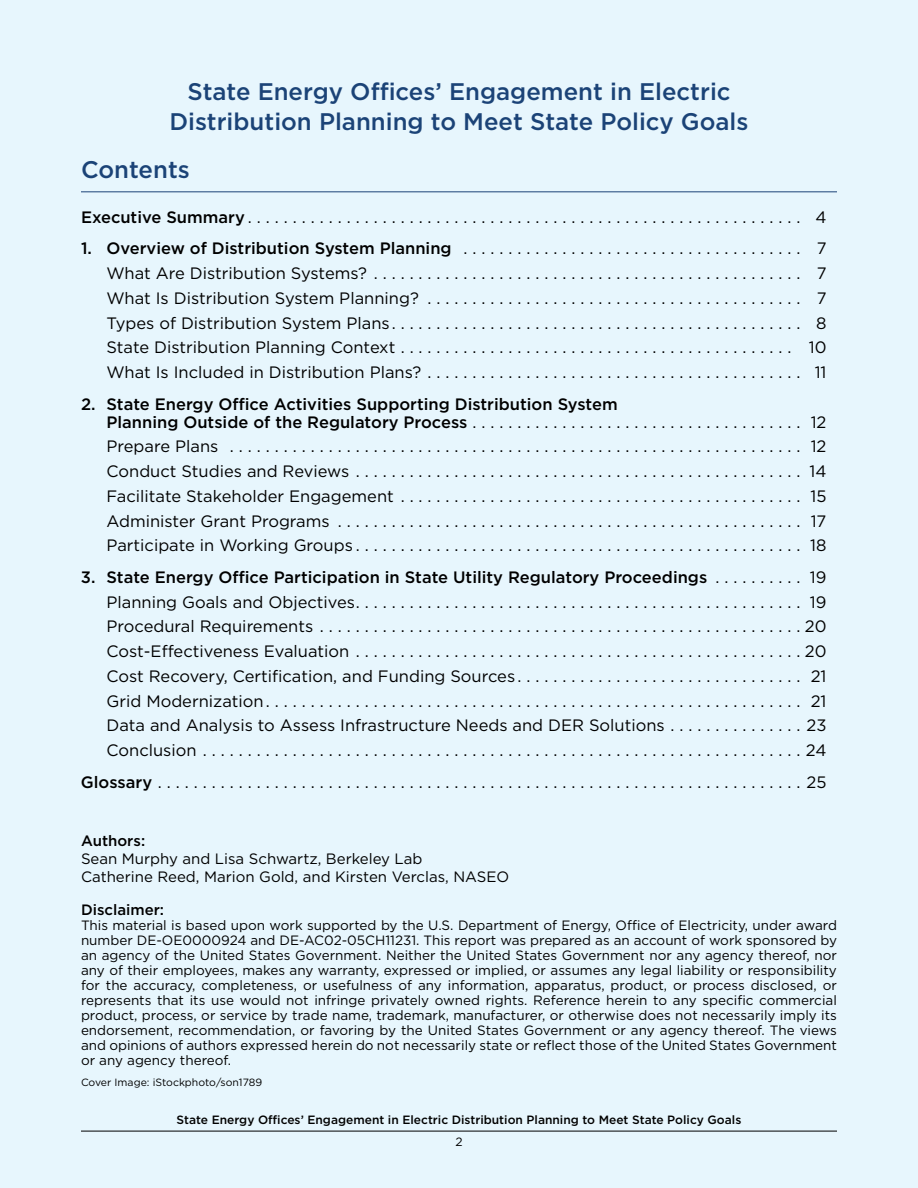
<style>
.page{position:relative;width:918px;height:1188px;background:#e7f6fd}
.page>*{position:absolute;margin:0;border:0;box-sizing:border-box;transform-origin:0 0}
.Heading_1{font:500 24px/30px "Gotham";color:#1b4377;text-align:center}
.t1{font:16.5px "Gotham";color:#000}
.t2{font:500 16.5px/18px "Gotham";color:#000}
.Heading_1-2{font:15px "Gotham";color:#000}
.Heading_1-3{font:500 15px "Gotham";color:#000}
.Heading_1-4{font:13.5px/15px "Gotham";color:#000;text-align:justify}
.t3{font:500 12px "Gotham";color:#000}
.t4{font:12px "Gotham";color:#000}
.t5{font:10.5px "Gotham";color:#000}
.s1{font-weight:500}
.s2{font-weight:400}
</style>
<div class="page">
<hr style="left:81px;top:191px;width:756px;height:1px;background:#1b4377">
<p class="Heading_1" style="left:169px;top:76px;width:581px">State Energy Offices’ Engagement in Electric<br>Distribution Planning to Meet State Policy Goals</p>
<p class="Heading_1" style="left:81px;top:154px;width:110px">Contents</p>
<p class="t1" style="left:81px;top:207px;width:747px"><span class="s1">Executive Summary</span> . . . . . . . . . . . . . . . . . . . . . . . . . . . . . . . . . . . . . . . . . . . . . . . . . . . . . . . . . . . . . . 4</p>
<p class="t1" style="left:81px;top:238px;width:747px"><span class="s1">1. Overview of Distribution System Planning</span> . . . . . . . . . . . . . . . . . . . . . . . . . . . . . . . . . . . . . . 7</p>
<p class="t1" style="left:106px;top:263px;width:722px">What Are Distribution Systems? . . . . . . . . . . . . . . . . . . . . . . . . . . . . . . . . . . . . . . . . . . . . . . . . 7</p>
<p class="t1" style="left:106px;top:288px;width:722px">What Is Distribution System Planning? . . . . . . . . . . . . . . . . . . . . . . . . . . . . . . . . . . . . . . . . . . 7</p>
<p class="t1" style="left:106px;top:312px;width:721px">Types of Distribution System Plans . . . . . . . . . . . . . . . . . . . . . . . . . . . . . . . . . . . . . . . . . . . . . . 8</p>
<p class="t1" style="left:106px;top:337px;width:722px">State Distribution Planning Context . . . . . . . . . . . . . . . . . . . . . . . . . . . . . . . . . . . . . . . . . . . . 10</p>
<p class="t1" style="left:106px;top:362px;width:686px">What Is Included in Distribution Plans? . . . . . . . . . . . . . . . . . . . . . . . . . . . . . . . . . . . . . . . . .</p>
<p class="t1" style="left:815px;top:362px;width:13px">11</p>
<p class="t2" style="left:106px;top:395px;width:722px;text-indent:-26px">2. State Energy Office Activities Supporting Distribution System<br>Planning Outside of the Regulatory Process <span class="s2">. . . . . . . . . . . . . . . . . . . . . . . . . . . . . . . . . . . . . 12</span></p>
<p class="t1" style="left:106px;top:436px;width:722px">Prepare Plans . . . . . . . . . . . . . . . . . . . . . . . . . . . . . . . . . . . . . . . . . . . . . . . . . . . . . . . . . . . . . . . . 12</p>
<p class="t1" style="left:106px;top:461px;width:722px">Conduct Studies and Reviews . . . . . . . . . . . . . . . . . . . . . . . . . . . . . . . . . . . . . . . . . . . . . . . . . 14</p>
<p class="t1" style="left:106px;top:486px;width:722px">Facilitate Stakeholder Engagement . . . . . . . . . . . . . . . . . . . . . . . . . . . . . . . . . . . . . . . . . . . . . 15</p>
<p class="t1" style="left:106px;top:510px;width:722px">Administer Grant Programs . . . . . . . . . . . . . . . . . . . . . . . . . . . . . . . . . . . . . . . . . . . . . . . . . . . . 17</p>
<p class="t1" style="left:106px;top:535px;width:721px">Participate in Working Groups . . . . . . . . . . . . . . . . . . . . . . . . . . . . . . . . . . . . . . . . . . . . . . . . . . 18</p>
<p class="t2" style="left:81px;top:568px;width:747px">3. State Energy Office Participation in State Utility Regulatory Proceedings <span class="s2">. . . . . . . . . 19</span></p>
<p class="t1" style="left:106px;top:591px;width:722px">Planning Goals and Objectives . . . . . . . . . . . . . . . . . . . . . . . . . . . . . . . . . . . . . . . . . . . . . . . . . 19</p>
<p class="t1" style="left:106px;top:616px;width:721px">Procedural Requirements . . . . . . . . . . . . . . . . . . . . . . . . . . . . . . . . . . . . . . . . . . . . . . . . . . . . . 20</p>
<p class="t1" style="left:106px;top:641px;width:721px">Cost-Effectiveness Evaluation . . . . . . . . . . . . . . . . . . . . . . . . . . . . . . . . . . . . . . . . . . . . . . . . . 20</p>
<p class="t1" style="left:106px;top:666px;width:722px">Cost Recovery, Certification, and Funding Sources . . . . . . . . . . . . . . . . . . . . . . . . . . . . . . . . 21</p>
<p class="t1" style="left:106px;top:690px;width:721px">Grid Modernization . . . . . . . . . . . . . . . . . . . . . . . . . . . . . . . . . . . . . . . . . . . . . . . . . . . . . . . . . . . . 21</p>
<p class="t1" style="left:106px;top:715px;width:722px">Data and Analysis to Assess Infrastructure Needs and DER Solutions . . . . . . . . . . . . . . . 23</p>
<p class="t1" style="left:106px;top:740px;width:721px">Conclusion . . . . . . . . . . . . . . . . . . . . . . . . . . . . . . . . . . . . . . . . . . . . . . . . . . . . . . . . . . . . . . . . . . . 24</p>
<p class="t1" style="left:81px;top:771px;width:747px"><span class="s1">Glossary</span> . . . . . . . . . . . . . . . . . . . . . . . . . . . . . . . . . . . . . . . . . . . . . . . . . . . . . . . . . . . . . . . . . . . . . . . . 25</p>
<p class="Heading_1-3" style="left:81px;top:831px;width:66px">Authors:</p>
<p class="Heading_1-2" style="left:81px;top:849px;width:343px">Sean Murphy and Lisa Schwartz, Berkeley Lab</p>
<p class="Heading_1-2" style="left:81px;top:867px;width:430px">Catherine Reed, Marion Gold, and Kirsten Verclas, NASEO</p>
<p class="Heading_1-3" style="left:81px;top:900px;width:85px">Disclaimer:</p>
<p class="Heading_1-4" style="left:81px;top:917px;width:758px">This material is based upon work supported by the U.S. Department of Energy, Office of Electricity, under award number DE-OE0000924 and DE-AC02-05CH11231. This report was prepared as an account of work sponsored by an agency of the United States Government. Neither the United States Government nor any agency thereof, nor any of their employees, makes any warranty, expressed or implied, or assumes any legal liability or responsibility for the accuracy, completeness, or usefulness of any information, apparatus, product, or process disclosed, or represents that its use would not infringe privately owned rights. Reference herein to any specific commercial product, process, or service by trade name, trademark, manufacturer, or otherwise does not necessarily imply its endorsement, recommendation, or favoring by the United States Government or any agency thereof. The views and opinions of authors expressed herein do not necessarily state or reflect those of the United States Government or any agency thereof.</p>
<p class="t5" style="left:81px;top:1076px;width:183px">Cover Image: iStockphoto/son1789</p>
<p class="t3" style="left:177px;top:1112px;width:566px">State Energy Offices’ Engagement in Electric Distribution Planning to Meet State Policy Goals</p>
<p class="t4" style="left:455px;top:1134px;width:9px">2</p>
</div>
